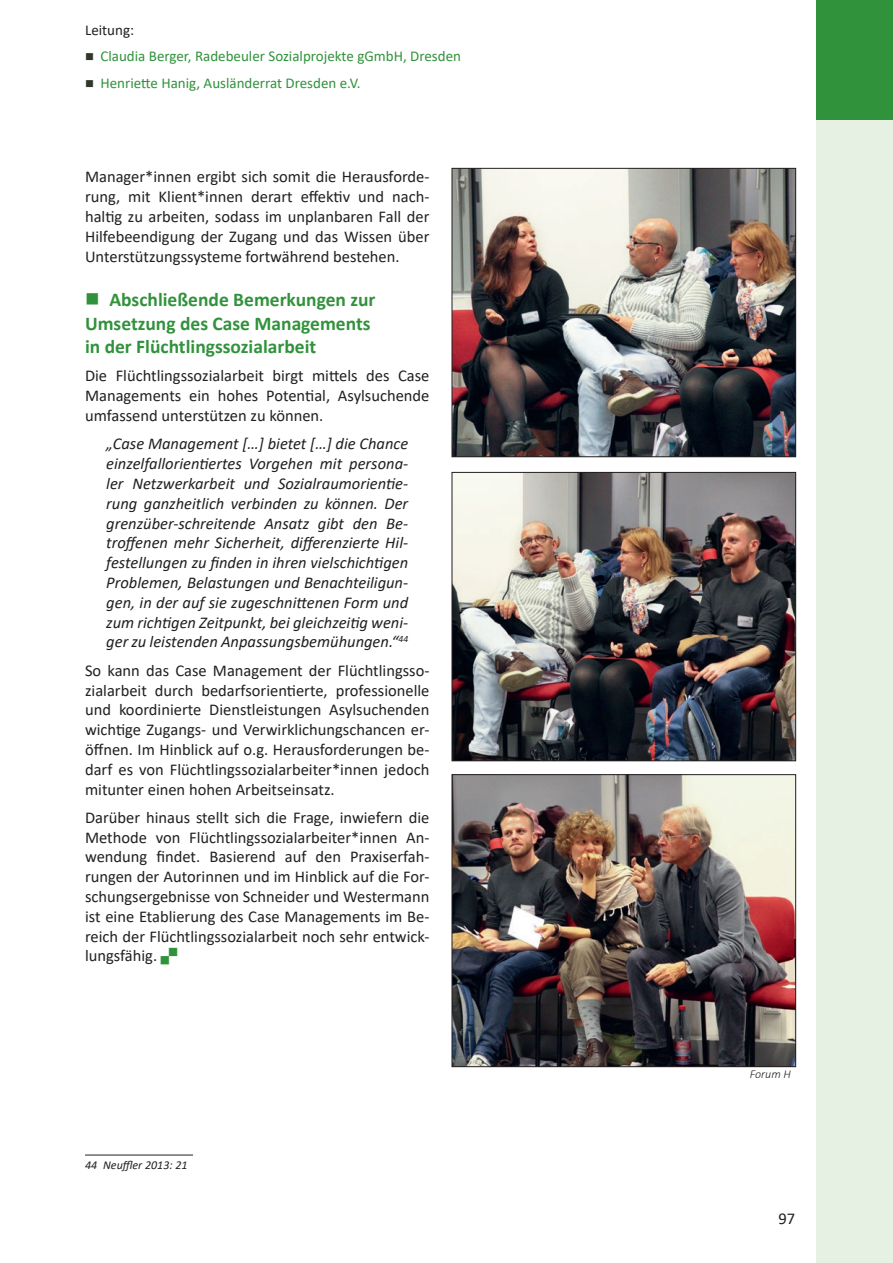
<style>
.page{position:relative;width:893px;height:1263px;background:#fff}
.page>*{position:absolute;margin:0;border:0;box-sizing:border-box;transform-origin:0 0}
.t1{font:700 19.5px/23.4px "Calibri";color:#31923c}
.t2{font:16.5px/19.8px "Calibri";color:#231f20;text-align:justify}
.t3{font:italic 16.5px/19.8px "Calibri";color:#231f20;text-align:justify}
.t4{font:15px/26.5px "Calibri";color:#31923c}
.t5{font:15px "Calibri";color:#231f20}
.t6{font:italic 12px "Calibri";color:#231f20}
.t7{font:italic 300 12px "Calibri";color:#231f20}
</style>
<div class="page">
<hr style="left:85px;top:1155px;width:108px;height:1px;background:#231f20">
<img style="left:454px;top:776px;width:340px;height:289px">
<div style="left:452px;top:774px;width:344px;height:293px;border:1px solid #231f20"></div>
<img style="left:454px;top:170px;width:340px;height:285px">
<div style="left:452px;top:168px;width:344px;height:289px;border:1px solid #231f20"></div>
<img style="left:454px;top:474px;width:340px;height:285px">
<div style="left:452px;top:472px;width:344px;height:289px;border:1px solid #231f20"></div>
<div style="left:816px;top:119px;width:77px;height:1144px;background:#e6f0e3"></div>
<div style="left:816px;top:0;width:77px;height:119px;background:#31923c"></div>
<p class="t5" style="left:85px;top:19px;width:51px">Leitung:</p>
<p class="t4" style="left:100px;top:43px;width:362px">Claudia Berger, Radebeuler Sozialprojekte gGmbH, Dresden<br>Henriette Hanig, Ausländerrat Dresden e.V.</p>
<p class="t2" style="left:85px;top:167px;width:346px">Manager*innen ergibt sich somit die Herausforde&shy;rung, mit Klient*innen derart effektiv und nach&shy;haltig zu arbeiten, sodass im unplanbaren Fall der Hilfebeendigung der Zugang und das Wissen über Unterstützungssysteme fortwährend bestehen.</p>
<p class="t1" style="left:85px;top:288px;width:292px;text-indent:24px">Abschließende Bemerkungen zur<br>Umsetzung des Case Managements in der Flüchtlingssozialarbeit</p>
<p class="t2" style="left:85px;top:366px;width:346px">Die Flüchtlingssozialarbeit birgt mittels des Case Managements ein hohes Potential, Asylsuchende umfassend unterstützen zu können.</p>
<p class="t3" style="left:106px;top:433px;width:303px">„Case Management […] bietet […] die Chance einzelfallorientiertes Vorgehen mit persona&shy;ler Netzwerkarbeit und Sozialraumorientie&shy;rung ganzheitlich verbinden zu können. Der grenzüber-schreitende Ansatz gibt den Be&shy;troffenen mehr Sicherheit, differenzierte Hil&shy;festellungen zu finden in ihren vielschichtigen Problemen, Belastungen und Benachteiligun&shy;gen, in der auf sie zugeschnittenen Form und zum richtigen Zeitpunkt, bei gleichzeitig weni&shy;ger zu leistenden Anpassungsbemühungen.“<sup>44</sup></p>
<p class="t2" style="left:85px;top:660px;width:346px">So kann das Case Management der Flüchtlingsso&shy;zialarbeit durch bedarfsorientierte, professionelle und koordinierte Dienstleistungen Asylsuchenden wichtige Zugangs- und Verwirklichungschancen er&shy;öffnen. Im Hinblick auf o.g. Herausforderungen be&shy;darf es von Flüchtlingssozialarbeiter*innen jedoch mitunter einen hohen Arbeitseinsatz.</p>
<p class="t2" style="left:85px;top:807px;width:346px">Darüber hinaus stellt sich die Frage, inwiefern die Methode von Flüchtlingssozialarbeiter*innen An&shy;wendung findet. Basierend auf den Praxiserfah&shy;rungen der Autorinnen und im Hinblick auf die For&shy;schungsergebnisse von Schneider und Westermann ist eine Etablierung des Case Managements im Be&shy;reich der Flüchtlingssozialarbeit noch sehr entwick&shy;lungsfähig.</p>
<p class="t6" style="left:85px;top:1157px;width:104px">44 Neuffler 2013: 21</p>
<p class="t7" style="left:750px;top:1067px;width:43px">Forum H</p>
<p class="t2" style="left:778px;top:1208px;width:18px">97</p>
</div>
